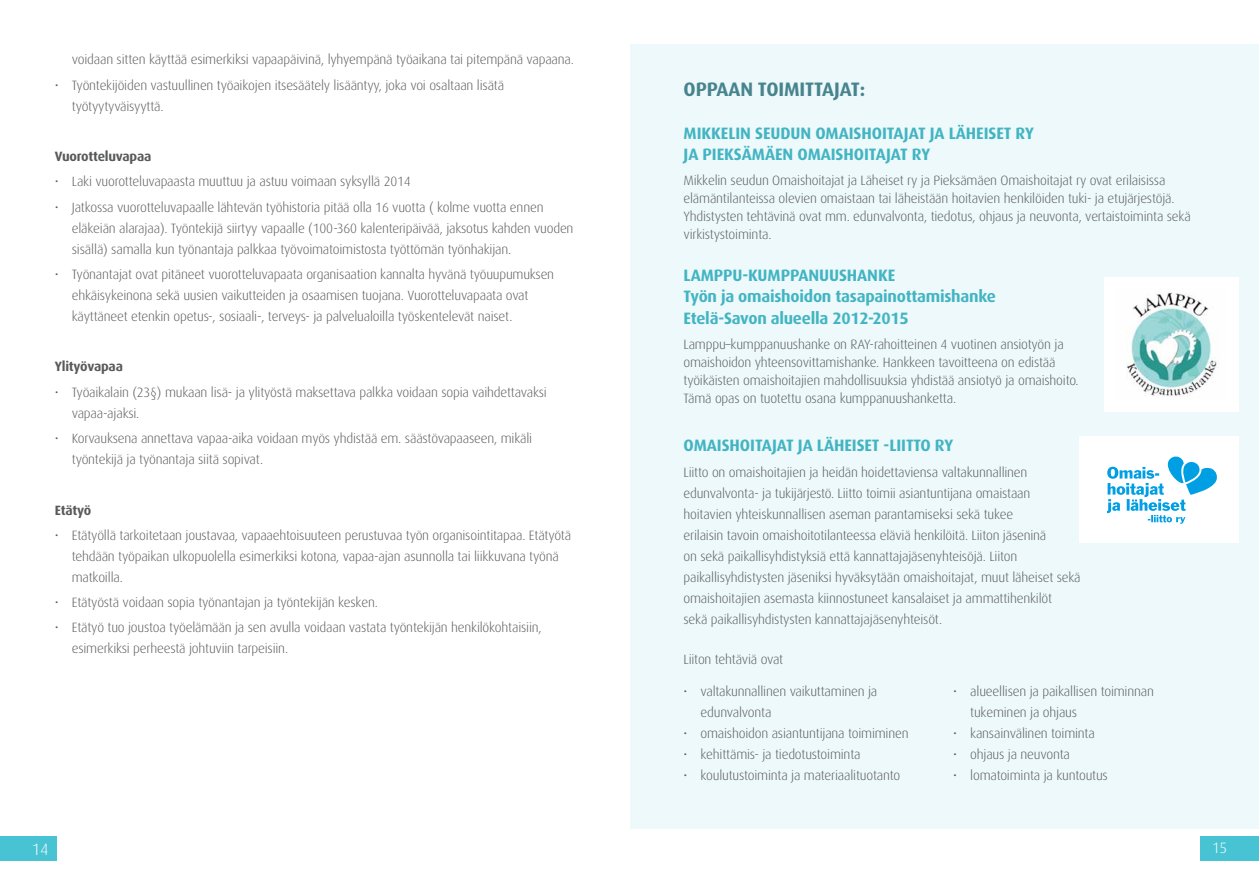
<style>
.page{position:relative;width:1259px;height:893px;background:#fff}
.page>*{position:absolute;margin:0;border:0;box-sizing:border-box;transform-origin:0 0}
.t1{font:700 19.5px "Dax OT";letter-spacing:-.005em;color:#48848e}
.t2{font:700 16.5px/21px "Dax OT";letter-spacing:-.005em;color:#42b4c2}
.t3{font:300 16.5px "Dax OT";color:#fff}
.t4{font:300 15px "Dax OT";color:#fff}
.t5{font:300 13.5px/21px "Dax OT";letter-spacing:-.015em;color:#58595b}
.t6{font:700 13.5px "Dax OT";letter-spacing:-.015em;color:#58595b}
</style>
<div class="page">
<div style="left:1200px;top:836px;width:59px;height:25px;background:#47c3d3"></div>
<div style="left:0;top:836px;width:57px;height:25px;background:#47c3d3"></div>
<div style="left:630px;top:45px;width:629px;height:784px;background:#edf9fb"></div>
<div style="left:1103px;top:277px;width:135px;height:135px;background:#fff"></div>
<img style="left:1126px;top:292px;width:91px;height:105px">
<div style="left:1079px;top:436px;width:159px;height:106px;background:#fff"></div>
<svg style="left:1107px;top:456px;width:110px;height:68px"></svg>
<p class="t5" style="left:72px;top:47px;width:503px">voidaan sitten käyttää esimerkiksi vapaapäivinä, lyhyempänä työaikana tai pitempänä vapaana.</p>
<p class="t5" style="left:72px;top:72px;width:434px;text-indent:-17px">• Työntekijöiden vastuullinen työaikojen itsesäätely lisääntyy, joka voi osaltaan lisätä työtyytyväisyyttä.</p>
<p class="t6" style="left:55px;top:144px;width:98px">Vuorotteluvapaa</p>
<p class="t5" style="left:55px;top:169px;width:357px">• Laki vuorotteluvapaasta muuttuu ja astuu voimaan syksyllä 2014</p>
<p class="t5" style="left:72px;top:194px;width:503px;text-indent:-17px">• Jatkossa vuorotteluvapaalle lähtevän työhistoria pitää olla 16 vuotta ( kolme vuotta ennen eläkeiän alarajaa). Työntekijä siirtyy vapaalle (100-360 kalenteripäivää, jaksotus kahden vuoden sisällä) samalla kun työnantaja palkkaa työvoimatoimistosta työttömän työnhakijan.</p>
<p class="t5" style="left:72px;top:261px;width:484px;text-indent:-17px">• Työnantajat ovat pitäneet vuorotteluvapaata organisaation kannalta hyvänä työuupumuksen ehkäisykeinona sekä uusien vaikutteiden ja osaamisen tuojana. Vuorotteluvapaata ovat käyttäneet etenkin opetus-, sosiaali-, terveys- ja palvelualoilla työskentelevät naiset.</p>
<p class="t6" style="left:55px;top:354px;width:70px">Ylityövapaa</p>
<p class="t5" style="left:72px;top:379px;width:476px;text-indent:-17px">• Työaikalain (23§) mukaan lisä- ja ylityöstä maksettava palkka voidaan sopia vaihdettavaksi vapaa-ajaksi.</p>
<p class="t5" style="left:72px;top:425px;width:462px;text-indent:-17px">• Korvauksena annettava vapaa-aika voidaan myös yhdistää em. säästövapaaseen, mikäli työntekijä ja työnantaja siitä sopivat.</p>
<p class="t6" style="left:55px;top:497px;width:38px">Etätyö</p>
<p class="t5" style="left:72px;top:522px;width:501px;text-indent:-17px">• Etätyöllä tarkoitetaan joustavaa, vapaaehtoisuuteen perustuvaa työn organisointitapaa. Etätyötä tehdään työpaikan ulkopuolella esimerkiksi kotona, vapaa-ajan asunnolla tai liikkuvana työnä matkoilla.</p>
<p class="t5" style="left:55px;top:589px;width:324px">• Etätyöstä voidaan sopia työnantajan ja työntekijän kesken.</p>
<p class="t5" style="left:72px;top:615px;width:471px;text-indent:-17px">• Etätyö tuo joustoa työelämään ja sen avulla voidaan vastata työntekijän henkilökohtaisiin, esimerkiksi perheestä johtuviin tarpeisiin.</p>
<h1 class="t1" style="left:683px;top:70px;width:183px">OPPAAN TOIMITTAJAT:</h1>
<p class="t2" style="left:683px;top:120px;width:352px">MIKKELIN SEUDUN OMAISHOITAJAT JA LÄHEISET RY<br>JA PIEKSÄMÄEN OMAISHOITAJAT RY</p>
<p class="t5" style="left:683px;top:169px;width:509px;line-height:18px">Mikkelin seudun Omaishoitajat ja Läheiset ry ja Pieksämäen Omaishoitajat ry ovat erilaisissa elämäntilanteissa olevien omaistaan tai läheistään hoitavien henkilöiden tuki- ja etujärjestöjä.<br>Yhdistysten tehtävinä ovat mm. edunvalvonta, tiedotus, ohjaus ja neuvonta, vertaistoiminta sekä virkistystoiminta.</p>
<p class="t2" style="left:683px;top:262px;width:314px">LAMPPU-KUMPPANUUSHANKE<br>Työn ja omaishoidon tasapainottamishanke<br>Etelä-Savon alueella 2012-2015</p>
<p class="t5" style="left:683px;top:333px;width:397px;line-height:18px">Lamppu–kumppanuushanke on RAY-rahoitteinen 4 vuotinen ansiotyön ja omaishoidon yhteensovittamishanke. Hankkeen tavoitteena on edistää työikäisten omaishoitajien mahdollisuuksia yhdistää ansiotyö ja omaishoito.<br>Tämä opas on tuotettu osana kumppanuushanketta.</p>
<p class="t2" style="left:683px;top:432px;width:271px">OMAISHOITAJAT JA LÄHEISET -LIITTO RY</p>
<p class="t5" style="left:683px;top:459px;width:399px">Liitto on omaishoitajien ja heidän hoidettaviensa valtakunnallinen edunvalvonta- ja tukijärjestö. Liitto toimii asiantuntijana omaistaan hoitavien yhteiskunnallisen aseman parantamiseksi sekä tukee<br>erilaisin tavoin omaishoitotilanteessa eläviä henkilöitä. Liiton jäseninä<br>on sekä paikallisyhdistyksiä että kannattajajäsenyhteisöjä. Liiton paikallisyhdistysten jäseniksi hyväksytään omaishoitajat, muut läheiset sekä omaishoitajien asemasta kiinnostuneet kansalaiset ja ammattihenkilöt<br>sekä paikallisyhdistysten kannattajajäsenyhteisöt.</p>
<p class="t5" style="left:683px;top:646px;width:101px">Liiton tehtäviä ovat</p>
<p class="t5" style="left:700px;top:678px;width:178px;text-indent:-17px">• valtakunnallinen vaikuttaminen ja edunvalvonta</p>
<p class="t5" style="left:683px;top:720px;width:227px">• omaishoidon asiantuntijana toimiminen</p>
<p class="t5" style="left:683px;top:741px;width:179px">• kehittämis- ja tiedotustoiminta</p>
<p class="t5" style="left:683px;top:762px;width:218px">• koulutustoiminta ja materiaalituotanto</p>
<p class="t5" style="left:970px;top:678px;width:185px;text-indent:-17px">• alueellisen ja paikallisen toiminnan tukeminen ja ohjaus</p>
<p class="t5" style="left:953px;top:720px;width:143px">• kansainvälinen toiminta</p>
<p class="t5" style="left:953px;top:741px;width:118px">• ohjaus ja neuvonta</p>
<p class="t5" style="left:953px;top:762px;width:156px">• lomatoiminta ja kuntoutus</p>
<p class="t3" style="left:32px;top:833px;width:18px">14</p>
<p class="t4" style="left:1212px;top:834px;width:17px">15</p>
</div>
